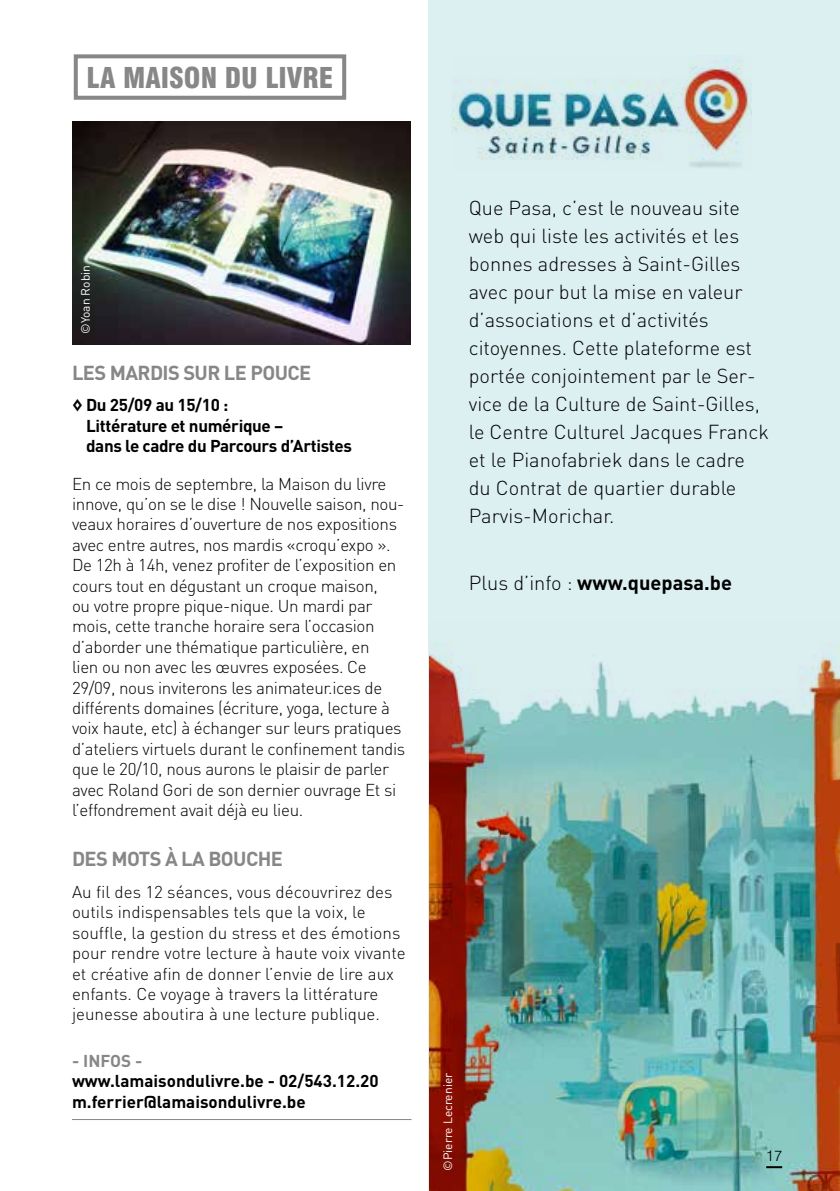
<style>
.page{position:relative;width:840px;height:1191px;background:#fff}
.page>*{position:absolute;margin:0;border:0;box-sizing:border-box;transform-origin:0 0}
.t1{font:900 condensed 28px "Swiss 721 BT";color:#878787}
.t2{font:300 20px/28px "DIN";color:#000}
.t3{font:700 20px "DIN";letter-spacing:-.03em;color:#878787}
.t4{font:700 20px "DIN";color:#000}
.t5{font:300 17px/20.4px "DIN";letter-spacing:-.02em;color:#000}
.t6{font:300 17px/20.4px "DIN";color:#000}
.t7{font:700 17px/20.4px "DIN";letter-spacing:-.02em;color:#000}
.t8{font:700 17px/20.4px "DIN";color:#000}
.t9{font:700 17px "DIN";color:#878787}
.t10{font:300 15px "Swiss 721 BT";color:#000}
.t11{font:12px "DIN";color:#fff}
.s1{font-weight:300}
</style>
<div class="page">
<hr style="left:72px;top:1119px;width:339px;height:1px;background:#878787">
<img style="left:72px;top:121px;width:338px;height:223px">
<div style="left:74px;top:54px;width:272px;height:46px;border:4px solid #878787"></div>
<div style="left:428px;top:0;width:411px;height:1191px;background:#dceff1"></div>
<img style="left:451px;top:58px;width:300px;height:110px">
<img style="left:429px;top:643px;width:410px;height:548px">
<h1 class="t1" style="left:87px;top:61px;width:248px">LA MAISON DU LIVRE</h1>
<p class="t11" style="left:78px;top:334px;width:70px;rotate:-90deg">©Yoan Robin</p>
<p class="t3" style="left:72px;top:359px;width:241px">LES MARDIS SUR LE POUCE</p>
<p class="t7" style="left:86px;top:394px;width:267px;text-indent:-14px">◊ Du 25/09 au 15/10 :<br>Littérature et numérique –<br>dans le cadre du Parcours d’Artistes</p>
<p class="t5" style="left:72px;top:473px;width:334px">En ce mois de septembre, la Maison du livre innove, qu’on se le dise ! Nouvelle saison, nou&shy;veaux horaires d’ouverture de nos expositions avec entre autres, nos mardis «croqu’expo ».<br>De 12h à 14h, venez profiter de l’exposition en cours tout en dégustant un croque maison,<br>ou votre propre pique-nique. Un mardi par mois, cette tranche horaire sera l’occasion d’aborder une thématique particulière, en<br>lien ou non avec les œuvres exposées. Ce 29/09, nous inviterons les animateur.ices de différents domaines (écriture, yoga, lecture à voix haute, etc) à échanger sur leurs pratiques d’ateliers virtuels durant le confinement tandis que le 20/10, nous aurons le plaisir de parler avec Roland Gori de son dernier ouvrage Et si l’effondrement avait déjà eu lieu.</p>
<p class="t3" style="left:72px;top:846px;width:212px">DES MOTS À LA BOUCHE</p>
<p class="t6" style="left:72px;top:881px;width:335px">Au fil des 12 séances, vous découvrirez des outils indispensables tels que la voix, le souffle, la gestion du stress et des émotions pour rendre votre lecture à haute voix vivante et créative afin de donner l’envie de lire aux enfants. Ce voyage à travers la littérature jeunesse aboutira à une lecture publique.</p>
<p class="t9" style="left:72px;top:1049px;width:72px">- INFOS -</p>
<p class="t8" style="left:72px;top:1070px;width:308px">www.lamaisondulivre.be - 02/543.12.20 m.ferrier@lamaisondulivre.be</p>
<p class="t2" style="left:468px;top:193px;width:301px">Que Pasa, c’est le nouveau site web qui liste les activités et les bonnes adresses à Saint-Gilles avec pour but la mise en valeur d’associations et d’activités citoyennes. Cette plateforme est portée conjointement par le Ser&shy;vice de la Culture de Saint-Gilles, le Centre Culturel Jacques Franck et le Pianofabriek dans le cadre du Contrat de quartier durable<br>Parvis-Morichar.</p>
<p class="t4" style="left:468px;top:570px;width:264px"><span class="s1">Plus d’info :</span> www.quepasa.be</p>
<p class="t11" style="left:440px;top:1170px;width:99px;rotate:-90deg">©Pierre Lecrenier</p>
<p class="t10" style="left:765px;top:1146px;width:17px">17</p>
</div>
